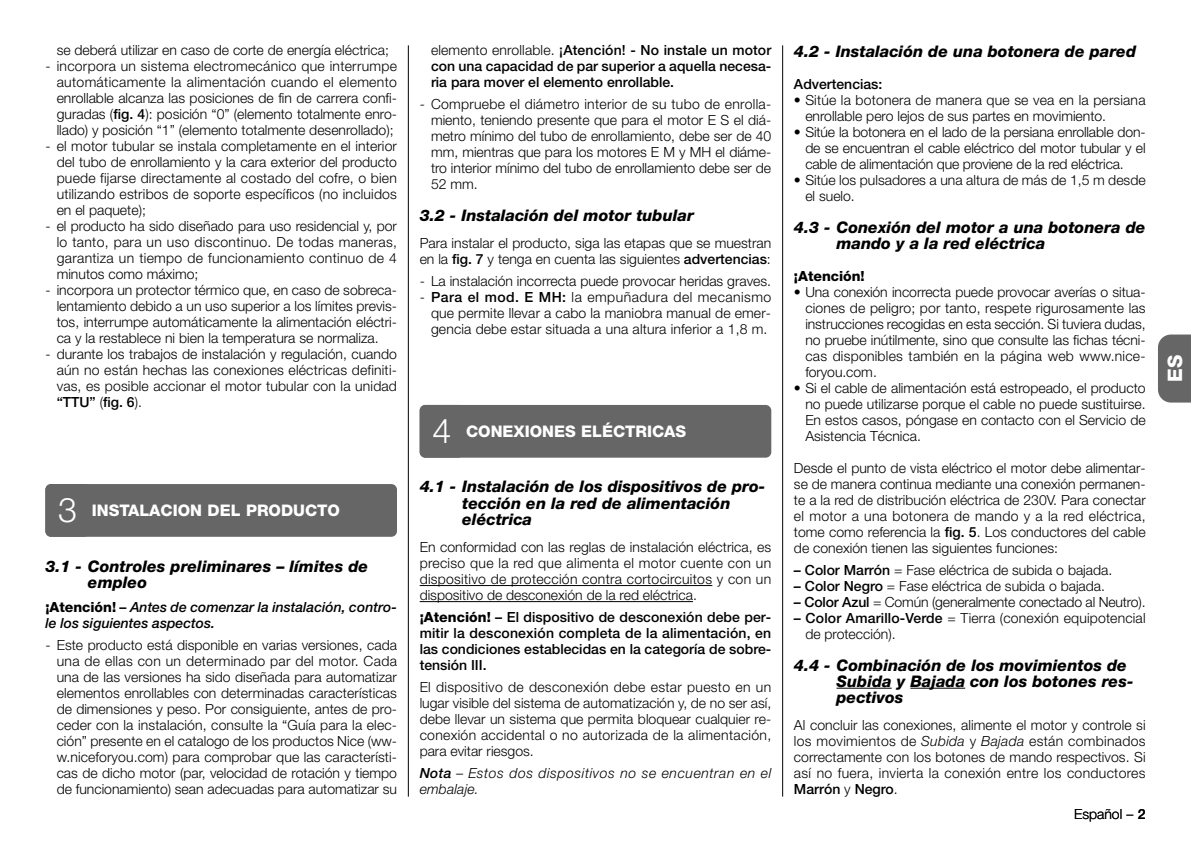
<style>
.page{position:relative;width:1191px;height:842px;background:#fff}
.page>*{position:absolute;margin:0;border:0;box-sizing:border-box;transform-origin:0 0}
.t1{font:800 20px "Helvetica Neue";color:#fff}
.t2{font:italic 800 16px/16px "Helvetica Neue";color:#000}
.t3{font:800 16px "Helvetica Neue";color:#fff}
.t4{font:300 14px/16px "Helvetica Neue";color:#000;text-align:justify}
.t5{font:500 14px/16px "Helvetica Neue";color:#000;text-align:justify}
.t6{font:italic 500 14px/16px "Helvetica Neue";color:#000}
.t7{font:italic 300 14px/16px "Helvetica Neue";letter-spacing:.04em;color:#000}
.t8{font:800 14px "Helvetica Neue";color:#000}
.s1{font-weight:500}
.s2{font-weight:300;font-size:34px}
.s3{font-weight:800;font-style:normal}
.s4{font-style:normal}
.s5{font-weight:300}
.s6{font-weight:800}
.s7{font-style:italic}
</style>
<div class="page">
<div style="left:1158px;top:334px;width:33px;height:69px;background:#666"></div>
<hr style="left:408px;top:45px;width:1px;height:752px;background:#000">
<hr style="left:782px;top:45px;width:1px;height:752px;background:#000">
<div style="left:420px;top:405px;width:351px;height:53px;background:#666;border-radius:6px"></div>
<div style="left:45px;top:484px;width:352px;height:53px;background:#666;border-radius:6px"></div>
<hr style="left:420px;top:585px;width:292px;height:1px;background:#000">
<hr style="left:420px;top:601px;width:273px;height:1px;background:#000">
<hr style="left:836px;top:688px;width:55px;height:1px;background:#000">
<hr style="left:910px;top:688px;width:55px;height:1px;background:#000">
<p class="t4" style="left:57px;top:44px;width:334px">se deberá utilizar en caso de corte de energía eléctrica;</p>
<p class="t4" style="left:57px;top:60px;width:342px;text-indent:-11px">- incorpora un sistema electromecánico que interrumpe automáticamente la alimentación cuando el elemento enrollable alcanza las posiciones de fin de carrera confi&shy;guradas (<span class="s1">fig. 4</span>): posición “0” (elemento totalmente enro&shy;llado) y posición “1” (elemento totalmente desenrollado);</p>
<p class="t4" style="left:57px;top:140px;width:342px;text-indent:-11px">- el motor tubular se instala completamente en el interior del tubo de enrollamiento y la cara exterior del producto puede fijarse directamente al costado del cofre, o bien utilizando estribos de soporte específicos (no incluidos en el paquete);</p>
<p class="t4" style="left:57px;top:220px;width:342px;text-indent:-11px">- el producto ha sido diseñado para uso residencial y, por lo tanto, para un uso discontinuo. De todas maneras, garantiza un tiempo de funcionamiento continuo de 4 minutos como máximo;</p>
<p class="t4" style="left:57px;top:284px;width:342px;text-indent:-11px">- incorpora un protector térmico que, en caso de sobreca&shy;lentamiento debido a un uso superior a los límites previs&shy;tos, interrumpe automáticamente la alimentación eléctri&shy;ca y la restablece ni bien la temperatura se normaliza.</p>
<p class="t4" style="left:57px;top:348px;width:342px;text-indent:-11px">- durante los trabajos de instalación y regulación, cuando aún no están hechas las conexiones eléctricas definiti&shy;vas, es posible accionar el motor tubular con la unidad <span class="s1">“TTU”</span> (<span class="s1">fig. 6</span>).</p>
<p class="t3" style="left:58px;top:505px;width:283px"><span class="s2">3</span> INSTALACION DEL PRODUCTO</p>
<p class="t2" style="left:88px;top:559px;width:282px;text-indent:-43px">3.1 - Controles preliminares – límites de empleo</p>
<p class="t6" style="left:45px;top:600px;width:353px"><span class="s3">¡Atención!</span> <span class="s4">–</span> Antes de comenzar la instalación, contro&shy;le los siguientes aspectos.</p>
<p class="t4" style="left:57px;top:638px;width:342px;text-indent:-11px">- Este producto está disponible en varias versiones, cada una de ellas con un determinado par del motor. Cada una de las versiones ha sido diseñada para automatizar elementos enrollables con determinadas características de dimensiones y peso. Por consiguiente, antes de pro&shy;ceder con la instalación, consulte la “Guía para la elec&shy;ción” presente en el catalogo de los productos Nice (ww - w.niceforyou.com) para comprobar que las característi&shy;cas de dicho motor (par, velocidad de rotación y tiempo de funcionamiento) sean adecuadas para automatizar su</p>
<p class="t5" style="left:431px;top:44px;width:342px"><span class="s5">elemento enrollable.</span> ¡Atención! - No instale un motor con una capacidad de par superior a aquella necesa&shy;ria para mover el elemento enrollable.</p>
<p class="t4" style="left:431px;top:97px;width:342px;text-indent:-11px">- Compruebe el diámetro interior de su tubo de enrolla&shy;miento, teniendo presente que para el motor E S el diá&shy;metro mínimo del tubo de enrollamiento, debe ser de 40 mm, mientras que para los motores E M y MH el diáme&shy;tro interior mínimo del tubo de enrollamiento debe ser de 52 mm.</p>
<p class="t2" style="left:420px;top:209px;width:276px">3.2 - Instalación del motor tubular</p>
<p class="t4" style="left:420px;top:237px;width:353px">Para instalar el producto, siga las etapas que se muestran en la <span class="s1">fig. 7</span> y tenga en cuenta las siguientes <span class="s1">advertencias</span>:</p>
<p class="t4" style="left:420px;top:274px;width:353px">- La instalación incorrecta puede provocar heridas graves.</p>
<p class="t4" style="left:431px;top:290px;width:342px;text-indent:-11px">- <span class="s1">Para el mod. E MH:</span> la empuñadura del mecanismo que permite llevar a cabo la maniobra manual de emer&shy;gencia debe estar situada a una altura inferior a 1,8 m.</p>
<p class="t3" style="left:432px;top:426px;width:255px"><span class="s2">4</span> CONEXIONES ELÉCTRICAS</p>
<p class="t2" style="left:462px;top:480px;width:305px;text-indent:-43px">4.1 - Instalación de los dispositivos de pro&shy;tección en la red de alimentación eléctrica</p>
<p class="t4" style="left:420px;top:540px;width:353px">En conformidad con las reglas de instalación eléctrica, es preciso que la red que alimenta el motor cuente con un dispositivo de protección contra cortocircuitos y con un dispositivo de desconexión de la red eléctrica.</p>
<p class="t5" style="left:420px;top:610px;width:353px"><span class="s6">¡Atención!</span> – El dispositivo de desconexión debe per&shy;mitir la desconexión completa de la alimentación, en las condiciones establecidas en la categoría de sobre&shy;tensión III.</p>
<p class="t4" style="left:420px;top:680px;width:353px">El dispositivo de desconexión debe estar puesto en un lugar visible del sistema de automatización y, de no ser así, debe llevar un sistema que permita bloquear cualquier re - conexión accidental o no autorizada de la alimentación, para evitar riesgos.</p>
<p class="t7" style="left:420px;top:766px;width:353px"><span class="s1">Nota</span> – Estos dos dispositivos no se encuentran en el embalaje.</p>
<p class="t2" style="left:794px;top:44px;width:343px">4.2 - Instalación de una botonera de pared</p>
<p class="t5" style="left:794px;top:77px;width:90px">Advertencias:</p>
<p class="t4" style="left:805px;top:93px;width:342px;text-indent:-11px">• Sitúe la botonera de manera que se vea en la persiana enrollable pero lejos de sus partes en movimiento.</p>
<p class="t4" style="left:805px;top:125px;width:342px;text-indent:-11px">• Sitúe la botonera en el lado de la persiana enrollable don - de se encuentran el cable eléctrico del motor tubular y el cable de alimentación que proviene de la red eléctrica.</p>
<p class="t4" style="left:805px;top:173px;width:342px;text-indent:-11px">• Sitúe los pulsadores a una altura de más de 1,5 m desde el suelo.</p>
<p class="t2" style="left:836px;top:220px;width:310px;text-indent:-43px">4.3 - Conexión del motor a una botonera de mando y a la red eléctrica</p>
<p class="t8" style="left:794px;top:271px;width:72px">¡Atención!</p>
<p class="t4" style="left:805px;top:285px;width:342px;text-indent:-11px">• Una conexión incorrecta puede provocar averías o situa&shy;ciones de peligro; por tanto, respete rigurosamente las instrucciones recogidas en esta sección. Si tuviera du das, no pruebe inútilmente, sino que consulte las fichas técni&shy;cas disponibles también en la página web ww w.nice - foryou.com.</p>
<p class="t4" style="left:805px;top:381px;width:342px;text-indent:-11px">• Si el cable de alimentación está estropeado, el producto no puede utilizarse porque el cable no puede sustituirse.<br>En estos casos, póngase en contacto con el Servicio de Asistencia Técnica.</p>
<p class="t4" style="left:794px;top:461px;width:353px">Desde el punto de vista eléctrico el motor debe alimentar&shy;se de manera continua mediante una conexión permanen&shy;te a la red de distribución eléctrica de 230V. Para conectar el motor a una botonera de mando y a la red eléctrica, tome como referencia la <span class="s1">fig. 5</span>. Los conductores del cable de conexión tienen las siguientes funciones:</p>
<p class="t4" style="left:794px;top:563px;width:320px"><span class="s1">– Color Marrón</span> = Fase eléctrica de subida o bajada.</p>
<p class="t4" style="left:794px;top:579px;width:312px"><span class="s1">– Color Negro</span> = Fase eléctrica de subida o bajada.</p>
<p class="t4" style="left:794px;top:595px;width:353px"><span class="s1">– Color Azul</span> = Común (generalmente conectado al Neutro).</p>
<p class="t4" style="left:805px;top:611px;width:342px;text-indent:-11px"><span class="s1">– Color Amarillo-Verde</span> = Tierra (conexión equipotencial de protección).</p>
<p class="t2" style="left:836px;top:658px;width:298px;text-indent:-43px">4.4 - Combinación de los movimientos de<br>Subida y Bajada con los botones res&shy;pectivos</p>
<p class="t4" style="left:794px;top:718px;width:353px">Al concluir las conexiones, alimente el motor y controle si los movimientos de <span class="s7">Subida</span> y <span class="s7">Bajada</span> están combinados correctamente con los botones de mando respectivos. Si así no fuera, invierta la conexión entre los conductores <span class="s1">Marrón</span> y <span class="s1">Negro</span>.</p>
<p class="t4" style="left:1074px;top:807px;width:73px">Español – <span class="s1">2</span></p>
<h1 class="t1" style="left:1168px;top:382px;width:29px;rotate:-90deg">ES</h1>
</div>
